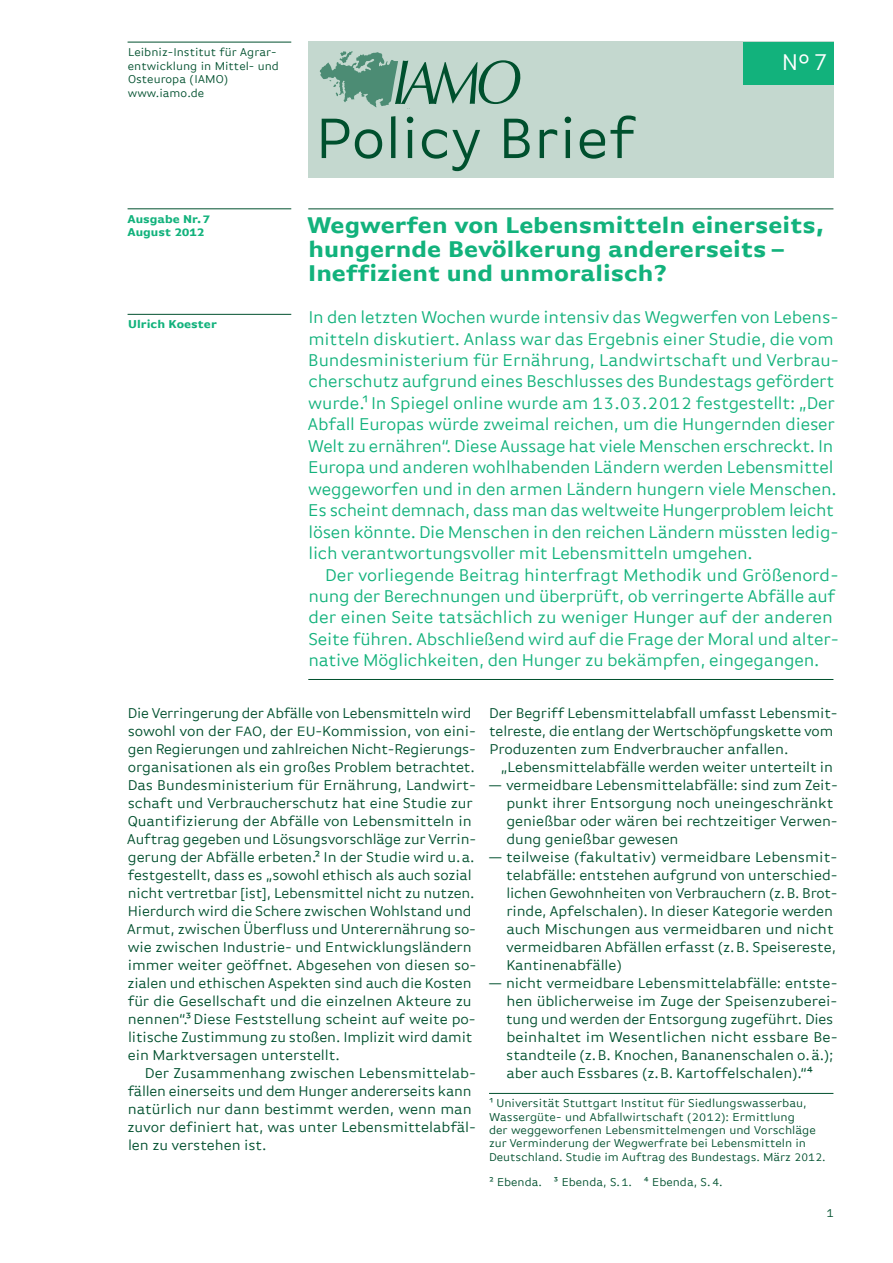
<style>
.page{position:relative;width:893px;height:1263px;background:#fff}
.page>*{position:absolute;margin:0;border:0;box-sizing:border-box;transform-origin:0 0}
.t1{font:60px "Basic Gothic Offc";color:#00502e}
.t2{font:700 24px/24px "Basic Gothic Offc";color:#12b27c}
.t3{font:24px "Basic Gothic Offc";color:#fff}
.t4{font:18px/21.5px "Basic Gothic Offc";letter-spacing:-.015em;color:#12b27c}
.t5{font:15px/18px "Basic Gothic Offc";letter-spacing:-.01em;color:#00502e}
.t6{font:12px/13.4px "Basic Gothic Offc";color:#00502e}
.t7{font:700 12px/13.5px "Basic Gothic Offc";color:#12b27c}
.s1{font-size:11.4px}
.s2{font-size:17.25px}
.s3{font-size:14.25px}
</style>
<div class="page">
<div style="left:308px;top:42px;width:525px;height:136px;background:#c4d8cf"></div>
<hr style="left:308px;top:208px;width:525px;height:1px;background:#00502e">
<hr style="left:308px;top:679px;width:525px;height:1px;background:#00502e">
<hr style="left:128px;top:314px;width:163px;height:1px;background:#00502e">
<hr style="left:128px;top:208px;width:163px;height:1px;background:#00502e">
<div style="left:743px;top:42px;width:90px;height:42px;background:#12b27c"></div>
<svg style="left:319px;top:51px;width:202px;height:56px"></svg>
<hr style="left:128px;top:42px;width:163px;height:1px;background:#00502e">
<hr style="left:489px;top:1093px;width:344px;height:1px;background:#00502e">
<p class="t6" style="left:128px;top:46px;width:153px">Leibniz-Institut für Agrar&shy;entwicklung in Mittel- und<br>Osteuropa (IAMO) www.iamo.de</p>
<p class="t7" style="left:128px;top:212px;width:84px">Ausgabe Nr.<span class="s1">7<br></span>August <span class="s1">2012</span></p>
<p class="t7" style="left:128px;top:318px;width:90px">Ulrich Koester</p>
<h1 class="t1" style="left:316px;top:106px;width:322px">Policy Brief</h1>
<h2 class="t3" style="left:782px;top:50px;width:48px">Nº7</h2>
<h2 class="t2" style="left:307px;top:213px;width:519px">Wegwerfen von Lebensmitteln einerseits, hungernde Bevölkerung andererseits–<br>Ineffizient und unmoralisch?</h2>
<p class="t4" style="left:307px;top:307px;width:533px">In den letzten Wochen wurde intensiv das Wegwerfen von Lebens&shy;mitteln diskutiert. Anlass war das Ergebnis einer Studie, die vom Bundesministerium für Ernährung, Landwirtschaft und Verbrau&shy;cherschutz aufgrund eines Beschlusses des Bundestags gefördert wurde.¹ In Spiegel online wurde am <span class="s2">13</span>.<span class="s2">03</span>.<span class="s2">2012</span> festgestellt: „Der Abfall Europas würde zweimal reichen, um die Hungernden dieser Welt zu ernähren“. Diese Aussage hat viele Menschen erschreckt. In Europa und anderen wohlhabenden Ländern werden Lebensmittel weggeworfen und in den armen Ländern hungern viele Menschen.<br>Es scheint demnach, dass man das weltweite Hungerproblem leicht lösen könnte. Die Menschen in den reichen Ländern müssten ledig&shy;lich verantwortungsvoller mit Lebensmitteln umgehen.</p>
<p class="t4" style="left:308px;top:564px;width:532px;text-indent:17px">Der vorliegende Beitrag hinterfragt Methodik und Größenord&shy;nung der Berechnungen und überprüft, ob verringerte Abfälle auf der einen Seite tatsächlich zu weniger Hunger auf der anderen Seite führen. Abschließend wird auf die Frage der Moral und alter&shy;native Möglichkeiten, den Hunger zu bekämpfen, eingegangen.</p>
<p class="t5" style="left:127px;top:704px;width:351px">Die Verringerung der Abfälle von Lebensmitteln wird sowohl von der <span class="s3">FAO</span>, der <span class="s3">EU</span>-Kommission, von eini&shy;gen Regierungen und zahlreichen Nicht-Regierungs&shy;organisationen als ein großes Problem betrachtet.<br>Das Bundesministerium für Ernährung, Landwirt&shy;schaft und Verbraucherschutz hat eine Studie zur Quantifizierung der Abfälle von Lebensmitteln in Auftrag gegeben und Lösungsvorschläge zur Verrin&shy;gerung der Abfälle erbeten.² In der Studie wird u.a. festgestellt, dass es „sowohl ethisch als auch sozial nicht vertretbar [ist], Lebensmittel nicht zu nutzen.<br>Hierdurch wird die Schere zwischen Wohlstand und Armut, zwischen Überfluss und Unterernährung so&shy;wie zwischen Industrie- und Entwicklungsländern immer weiter geöffnet. Abgesehen von diesen so&shy;zialen und ethischen Aspekten sind auch die Kosten für die Gesellschaft und die einzelnen Akteure zu nennen“.³ Diese Feststellung scheint auf weite po&shy;litische Zustimmung zu stoßen. Implizit wird damit ein Marktversagen unterstellt.</p>
<p class="t5" style="left:127px;top:1064px;width:350px;text-indent:17px">Der Zusammenhang zwischen Lebensmittelab&shy;fällen einerseits und dem Hunger andererseits kann natürlich nur dann bestimmt werden, wenn man zuvor definiert hat, was unter Lebensmittelabfäl&shy;len zu verstehen ist.</p>
<p class="t5" style="left:489px;top:704px;width:350px">Der Begriff Lebensmittelabfall umfasst Lebensmit&shy;telreste, die entlang der Wertschöpfungskette vom<br>Produzenten zum Endverbraucher anfallen.</p>
<p class="t5" style="left:501px;top:758px;width:334px">„Lebensmittelabfälle werden weiter unterteilt in</p>
<p class="t5" style="left:506px;top:776px;width:333px;text-indent:-19px">— vermeidbare Lebensmittelabfälle: sind zum Zeit&shy;punkt ihrer Entsorgung noch uneingeschränkt genießbar oder wären bei rechtzeitiger Verwen&shy;dung genießbar gewesen</p>
<p class="t5" style="left:506px;top:848px;width:333px;text-indent:-18px">— teilweise (fakultativ) vermeidbare Lebensmit&shy;telabfälle: entstehen aufgrund von unterschied&shy;lichen Gewohnheiten von Verbrauchern (z.B. Brot&shy;rinde, Apfelschalen). In dieser Kategorie werden auch Mischungen aus vermeidbaren und nicht vermeidbaren Abfällen erfasst (z.B. Speisereste, Kantinenabfälle)</p>
<p class="t5" style="left:506px;top:974px;width:333px;text-indent:-18px">— nicht vermeidbare Lebensmittelabfälle: entste&shy;hen üblicherweise im Zuge der Speisenzuberei&shy;tung und werden der Entsorgung zugeführt. Dies beinhaltet im Wesentlichen nicht essbare Be&shy;standteile (z.B. Knochen, Bananenschalen o.ä.); aber auch Essbares (z.B. Kartoffelschalen).“⁴</p>
<p class="t6" style="left:489px;top:1097px;width:338px">¹ Universität Stuttgart Institut für Siedlungswasserbau, Wassergüte- und Abfallwirtschaft (<span class="s1">2012</span>): Ermittlung<br>der weggeworfenen Lebensmittelmengen und Vorschläge zur Verminderung der Wegwerfrate bei Lebensmitteln in Deutschland. Studie im Auftrag des Bundestags. März <span class="s1">2012</span>.</p>
<p class="t6" style="left:489px;top:1176px;width:235px">² Ebenda. ³ Ebenda, S.<span class="s1">1</span>. ⁴ Ebenda, S.<span class="s1">4</span>.</p>
<p class="t6" style="left:826px;top:1206px;width:9px">1</p>
</div>
